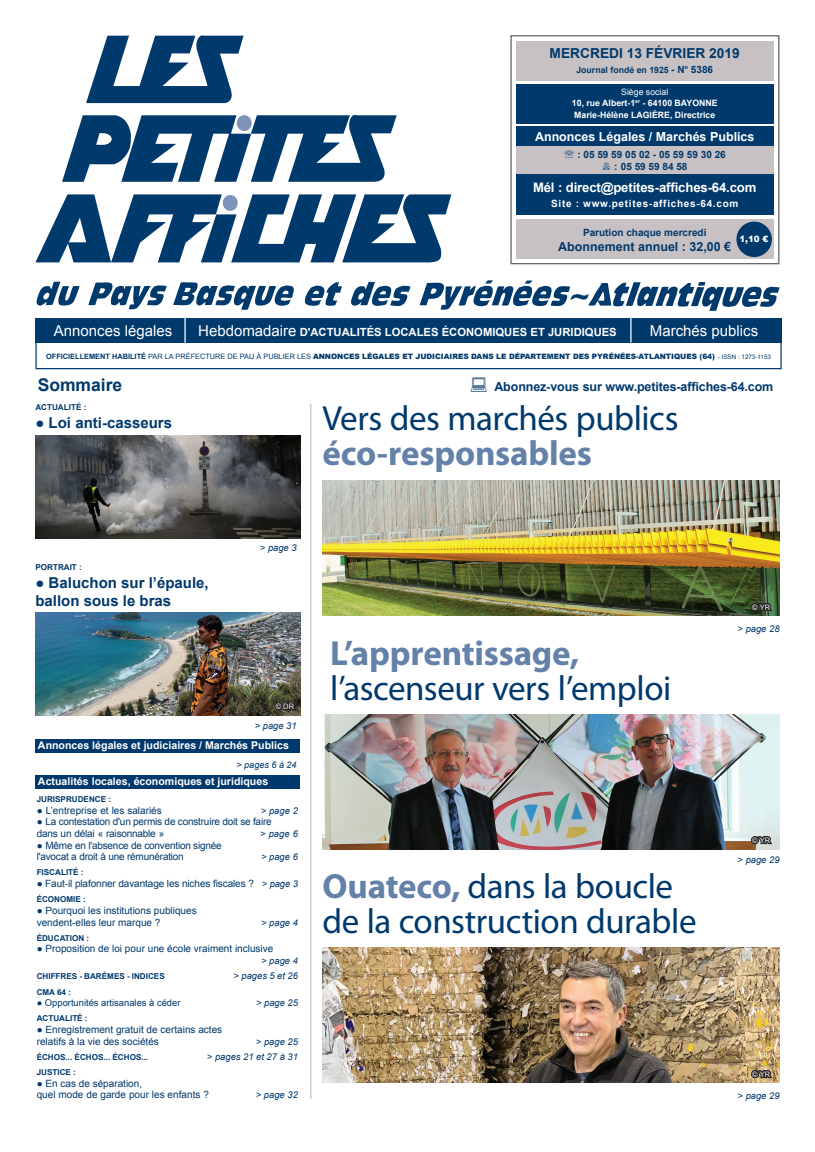
<style>
.page{position:relative;width:815px;height:1152px;background:#fff}
.page>*{position:absolute;margin:0;border:0;box-sizing:border-box;transform-origin:0 0}
.t1{font:35px/35px "Myriad Pro";letter-spacing:-.01em;color:#00396c}
.t2{font:700 35px "Myriad Pro";letter-spacing:-.005em;color:#6481aa}
.t3{font:700 17.5px "Arial";color:#00396c}
.t4{font:15px "Arial";color:#fff}
.t5{font:700 15px/18px "Arial";color:#00396c}
.t6{font:700 13.75px "Arial";color:#00396c}
.t7{font:700 13.12px "Arial";letter-spacing:-.01em;color:#fff}
.t8{font:700 12.5px "Arial";color:#fff}
.t9{font:700 12.5px "Arial";letter-spacing:-.01em;color:#00396c}
.t10{font:700 11.25px "Arial";color:#fff}
.t11{font:700 10.62px "Arial";color:#fff}
.t12{font:10px/11.6px "Arial";color:#00396c}
.t13{font:10px/11.6px "Arial";letter-spacing:-.02em;color:#00396c}
.t14{font:700 10px/12px "Arial";color:#00396c;text-align:center}
.t15{font:700 10px "Arial";letter-spacing:.07em;color:#fff}
.t16{font:italic 9.38px "Arial";color:#00396c}
.t17{font:9.38px "Arial";color:#00396c}
.t18{font:italic 9px "Arial";color:#00396c}
.t19{font:700 8.75px/10.5px "Arial";color:#fff}
.t20{font:700 8.75px "Arial";color:#00396c}
.t21{font:900 8.75px "Arial";color:#fff}
.t22{font:700 8.12px "Arial";color:#00396c}
.t23{font:7.5px "Arial";color:#fff}
.t24{font:900 7.38px "Arial";color:#00396c}
.t25{font:700 7.38px "Arial";color:#00396c}
.t26{font:700 5.75px "Arial";color:#00396c}
.s1{font-style:italic;font-size:10px}
.s2{font-size:10px}
.s3{font-weight:400}
.s4{font-size:11.25px}
.s5{font-weight:700;font-size:12.5px}
.s6{font-weight:700;font-size:11.25px}
.s7{font-weight:700;font-size:12.5px;color:#00396c}
.s8{font-weight:400;font-size:6.25px}
.s9{font-style:italic;font-size:9.38px}
.s10{font-weight:700;color:#6481aa}
</style>
<div class="page">
<div style="left:35px;top:739px;width:265px;height:13px;background:#00396c"></div>
<div style="left:35px;top:775px;width:265px;height:13px;background:#00396c"></div>
<div style="left:35px;top:341px;width:747px;height:28px;border:1px solid #00396c"></div>
<svg style="left:351px;top:282px;width:60px;height:25px"></svg>
<svg style="left:420px;top:280px;width:360px;height:31px"></svg>
<svg style="left:88px;top:282px;width:79px;height:27px"></svg>
<svg style="left:36px;top:282px;width:44px;height:24px"></svg>
<svg style="left:173px;top:282px;width:169px;height:28px"></svg>
<svg style="left:86px;top:35px;width:158px;height:68px"></svg>
<svg style="left:35px;top:194px;width:416px;height:68px"></svg>
<svg style="left:62px;top:115px;width:335px;height:67px"></svg>
<div style="left:237px;top:115px;width:15px;height:16px;background:#7d94b8;border-radius:50%"></div>
<div style="left:223px;top:195px;width:15px;height:16px;background:#7d94b8;border-radius:50%"></div>
<div style="left:510px;top:35px;width:269px;height:229px;border:1px solid #636366"></div>
<div style="left:516px;top:84px;width:257px;height:39px;background:#00396c"></div>
<div style="left:516px;top:134px;width:257px;height:52px;background:#c7c1c3"></div>
<div style="left:516px;top:41px;width:257px;height:39px;background:#c7c1c3"></div>
<div style="left:516px;top:220px;width:257px;height:39px;background:#c7c1c3"></div>
<div style="left:35px;top:318px;width:745px;height:24px;background:#00396c"></div>
<div style="left:626px;top:318px;width:156px;height:24px;background:#00396c"></div>
<div style="left:737px;top:222px;width:34px;height:34px;background:#00396c;border-radius:50%"></div>
<div style="left:736px;top:222px;width:36px;height:35px;border:1px solid #00396c;border-radius:50%"></div>
<div style="left:516px;top:126px;width:257px;height:20px;background:#00396c"></div>
<div style="left:516px;top:174px;width:257px;height:41px;background:#00396c"></div>
<img style="left:35px;top:435px;width:265px;height:103px">
<hr style="left:310px;top:404px;width:1px;height:694px;background:#c7c1c3">
<img style="left:35px;top:613px;width:265px;height:103px">
<hr style="left:630px;top:318px;width:2px;height:24px;background:#fff">
<hr style="left:184px;top:318px;width:2px;height:25px;background:#fff">
<svg style="left:273px;top:700px;width:26px;height:12px"></svg>
<img style="left:322px;top:480px;width:458px;height:135px">
<svg style="left:749px;top:601px;width:26px;height:12px"></svg>
<img style="left:322px;top:714px;width:458px;height:135px">
<svg style="left:749px;top:834px;width:26px;height:12px"></svg>
<img style="left:322px;top:947px;width:458px;height:135px">
<svg style="left:749px;top:1068px;width:26px;height:12px"></svg>
<h3 class="t6" style="left:550px;top:44px;width:132px">Mercredi 13 FÉVRIER</h3>
<h3 class="t6" style="left:709px;top:44px;width:32px">2019</h3>
<p class="t20" style="left:576px;top:64px;width:108px">Journal fondé en 1925 <span class="s1">-</span> <span class="s2">N</span></p>
<p class="t26" style="left:685px;top:63px;width:5px">o</p>
<p class="t14" style="left:691px;top:64px;width:24px">5386</p>
<p class="t19" style="left:572px;top:87px;width:128px;text-indent:49px"><span class="s3">Siège social<br></span>10, rue Albert-1<sup>er</sup> - 64100 BAYONNE</p>
<p class="t19" style="left:574px;top:110px;width:143px">Marie-Hélène LAGIÈRE, Directrice</p>
<p class="t14" style="left:577px;top:149px;width:150px">: 05 59 59 05 02 - 05 59 59 30 26 : 05 59 59 84 58</p>
<p class="t8" style="left:535px;top:128px;width:221px">Annonces Légales / Marchés Publics</p>
<h3 class="t7" style="left:533px;top:179px;width:225px">Mél : direct@petites-affiches-64.com</h3>
<p class="t15" style="left:551px;top:197px;width:189px">Site : www.petites-affiches-64.com</p>
<p class="t14" style="left:583px;top:227px;width:125px">Parution chaque mercredi</p>
<p class="t9" style="left:558px;top:239px;width:174px">Abonnement annuel : 32,00 €</p>
<p class="t21" style="left:740px;top:233px;width:30px">1,10 €</p>
<p class="t8" style="left:204px;top:322px;width:153px">domadaire D'A<span class="s4">D</span>CTU<span class="s4">'ACTU</span>ALITÉS<span class="s4">ALITÉS</span></p>
<p class="t8" style="left:379px;top:322px;width:46px">LOC<span class="s4">LOC</span> A<span class="s4">A</span>LES<span class="s4">LES</span></p>
<p class="t10" style="left:442px;top:324px;width:43px">écono</p>
<p class="t8" style="left:443px;top:322px;width:79px">écono<span class="s4">m</span>m<span class="s4">ique</span></p>
<h3 class="t4" style="left:54px;top:320px;width:244px">Annonces légales <span class="s5">Heb</span>Hebdomadaire</h3>
<h3 class="t4" style="left:561px;top:320px;width:199px"><span class="s5">j uridiqu</span><span class="s6">S</span> <span class="s7">eS</span> Marchés publics</h3>
<p class="t8" style="left:499px;top:322px;width:48px">ique<span class="s4">S et</span></p>
<p class="t8" style="left:529px;top:322px;width:29px">S et</p>
<p class="t10" style="left:548px;top:324px;width:63px">juridique</p>
<p class="t25" style="left:46px;top:351px;width:20px">OFFICIELLE</p>
<p class="t25" style="left:89px;top:351px;width:12px">MENT</p>
<p class="t25" style="left:112px;top:351px;width:21px">HABILITÉ</p>
<p class="t24" style="left:148px;top:351px;width:624px"><span class="s3">PAR LA PRÉFECTURE DE PAU à PUBLIER LES</span> ANNONCES LÉGALES ET JUDICIAIRES DANS LE DÉPARTEMENT DES PYRÉNÉES-ATLANTIQUES (64) <span class="s8">- ISSN : 1273-1153</span></p>
<h2 class="t3" style="left:38px;top:373px;width:86px">Sommaire</h2>
<p class="t9" style="left:494px;top:378px;width:280px">Abonnez-vous sur www.petites-affiches-64.com</p>
<p class="t22" style="left:35px;top:401px;width:53px">Actualité :</p>
<h3 class="t5" style="left:35px;top:414px;width:138px"><span class="s3">●</span> Loi anti-casseurs</h3>
<h1 class="t1" style="left:322px;top:400px;width:358px">Vers des marchés publics</h1>
<h1 class="t2" style="left:322px;top:430px;width:271px">éco-responsables</h1>
<p class="t22" style="left:35px;top:562px;width:48px">Portrait :</p>
<h3 class="t5" style="left:35px;top:574px;width:175px"><span class="s3">●</span> Baluchon sur l’épaule, ballon sous le bras</h3>
<p class="t16" style="left:260px;top:541px;width:38px">&gt; page 3</p>
<p class="t23" style="left:276px;top:701px;width:20px">© DR</p>
<p class="t16" style="left:255px;top:720px;width:43px">&gt; page 31</p>
<p class="t11" style="left:38px;top:738px;width:252px">Annonces légales et judiciaires / Marchés Publics</p>
<p class="t18" style="left:236px;top:758px;width:62px">&gt; pages 6 à 24</p>
<p class="t11" style="left:38px;top:774px;width:232px">Actualités locales, économiques et juridiques</p>
<p class="t22" style="left:37px;top:793px;width:76px">Jurisprudence :</p>
<p class="t12" style="left:37px;top:804px;width:127px">● L’entreprise et les salariés</p>
<p class="t16" style="left:261px;top:804px;width:39px">&gt; page 2</p>
<p class="t13" style="left:37px;top:816px;width:237px">● La contestation d'un permis de construire doit se faire dans un délai « raisonnable »</p>
<p class="t16" style="left:260px;top:827px;width:39px">&gt; page 6</p>
<p class="t13" style="left:37px;top:839px;width:187px">● Même en l'absence de convention signée l'avocat a droit à une rémunération</p>
<p class="t16" style="left:261px;top:851px;width:38px">&gt; page 6</p>
<p class="t22" style="left:37px;top:867px;width:48px">Fiscalité :</p>
<p class="t12" style="left:37px;top:878px;width:263px">● Faut-il plafonner davantage les niches fiscales ? <span class="s9">&gt; page 3</span></p>
<p class="t22" style="left:37px;top:894px;width:51px">Économie :</p>
<p class="t12" style="left:37px;top:904px;width:161px">● Pourquoi les institutions publiques vendent-elles leur marque ?</p>
<p class="t16" style="left:261px;top:916px;width:38px">&gt; page 4</p>
<p class="t22" style="left:37px;top:932px;width:54px">Éducation :</p>
<p class="t12" style="left:37px;top:943px;width:238px">● Proposition de loi pour une école vraiment inclusive</p>
<p class="t16" style="left:261px;top:954px;width:38px">&gt; page 4</p>
<p class="t22" style="left:37px;top:971px;width:31px">CHIFFRES</p>
<p class="t22" style="left:79px;top:971px;width:72px">- BARÈMES - IndICES</p>
<p class="t16" style="left:234px;top:970px;width:66px">&gt; pages 5 et 26</p>
<p class="t22" style="left:37px;top:986px;width:36px">CMA 64 :</p>
<p class="t17" style="left:37px;top:996px;width:145px">● Opportunités artisanales à céder</p>
<p class="t16" style="left:256px;top:996px;width:43px">&gt; page 25</p>
<p class="t22" style="left:37px;top:1013px;width:53px">Actualité :</p>
<p class="t12" style="left:37px;top:1023px;width:187px">● Enregistrement gratuit de certains actes relatifs à la vie des sociétés</p>
<p class="t16" style="left:256px;top:1035px;width:43px">&gt; page 25</p>
<p class="t22" style="left:37px;top:1051px;width:113px">ÉCHOS... ÉCHOS... ÉCHOS...</p>
<p class="t16" style="left:207px;top:1050px;width:92px">&gt; pages 21 et 27 à 31</p>
<p class="t22" style="left:37px;top:1066px;width:41px">Justice :</p>
<p class="t12" style="left:37px;top:1077px;width:174px">● En cas de séparation,<br>quel mode de garde pour les enfants ?</p>
<p class="t16" style="left:256px;top:1089px;width:44px">&gt; page 32</p>
<h1 class="t2" style="left:330px;top:630px;width:251px">L’apprentissage,</h1>
<h1 class="t1" style="left:330px;top:670px;width:343px">l’ascenseur vers l’emploi</h1>
<h1 class="t1" style="left:322px;top:868px;width:376px"><span class="s10">Ouateco,</span> dans la boucle de la construction durable</h1>
<p class="t23" style="left:752px;top:602px;width:19px">© YR</p>
<p class="t16" style="left:738px;top:622px;width:43px">&gt; page 28</p>
<p class="t23" style="left:752px;top:835px;width:19px">© YR</p>
<p class="t16" style="left:738px;top:853px;width:43px">&gt; page 29</p>
<p class="t23" style="left:752px;top:1069px;width:19px">© YR</p>
<p class="t16" style="left:738px;top:1089px;width:43px">&gt; page 29</p>
</div>
